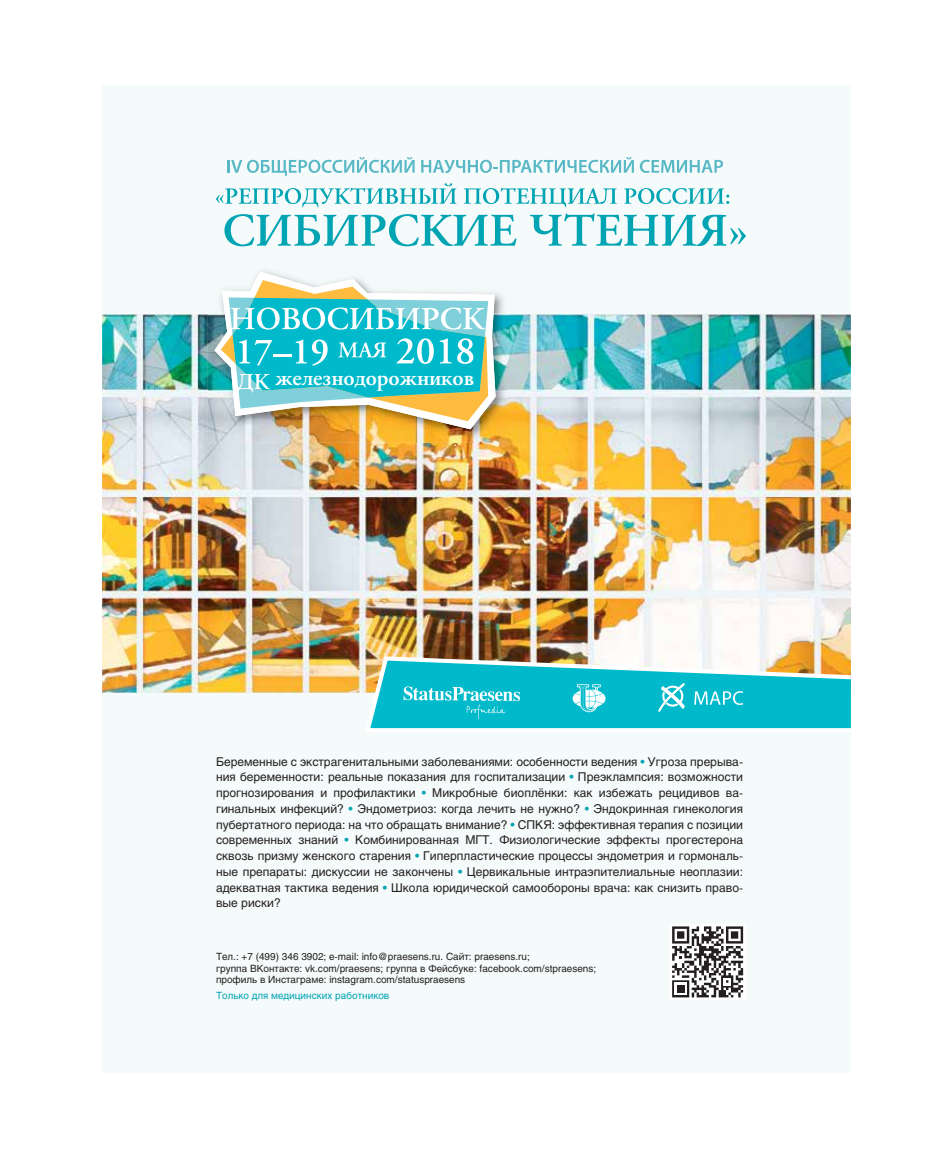
<style>
.page{position:relative;width:936px;height:1170px;background:#fff}
.page>*{position:absolute;margin:0;border:0;box-sizing:border-box;transform-origin:0 0}
.t1{font:600 22.8px "APC Garamond";color:#fff}
.t2{font:12px/15.8px "Helios";color:#231f20;text-align:justify}
.t3{font:9.9px/11.9px "Helios";color:#231f20}
.t4{font:9.9px "Helios";color:#00a4b2}
.s1{color:#00a4b2}
</style>
<div class="page">
<div style="left:102px;top:85px;width:748px;height:986px;background:#f5fafb"></div>
<img style="left:102px;top:313px;width:748px;height:380px">
<svg style="left:227px;top:157px;width:187px;height:19px"></svg>
<svg style="left:421px;top:157px;width:302px;height:16px"></svg>
<svg style="left:216px;top:183px;width:240px;height:24px"></svg>
<svg style="left:464px;top:188px;width:152px;height:19px"></svg>
<svg style="left:624px;top:188px;width:105px;height:16px"></svg>
<svg style="left:224px;top:214px;width:292px;height:32px"></svg>
<svg style="left:530px;top:213px;width:216px;height:33px"></svg>
<svg style="left:672px;top:926px;width:72px;height:72px"></svg>
<svg style="left:672px;top:926px;width:71px;height:71px"></svg>
<img style="left:208px;top:293px;width:301px;height:150px">
<img style="left:214px;top:271px;width:281px;height:158px">
<svg style="left:221px;top:280px;width:267px;height:141px"></svg>
<svg style="left:365px;top:656px;width:485px;height:73px"></svg>
<h1 class="t1" style="left:237px;top:363px;width:238px">ДК железнодорожников</h1>
<p class="t2" style="left:216px;top:753px;width:528px">Беременные с экстрагенитальными заболеваниями: особенности ведения <span class="s1">•</span> Угроза прерыва&shy;ния беременности: реальные показания для госпитализации <span class="s1">•</span> Преэклампсия: возможности прогнозирования и профилактики <span class="s1">•</span> Микробные биоплёнки: как избежать рецидивов ва&shy;гинальных инфекций? <span class="s1">•</span> Эндометриоз: когда лечить не нужно? <span class="s1">•</span> Эндокринная гинекология пубертатного периода: на что обращать внимание? <span class="s1">•</span> СПКЯ: эффективная терапия с позиции современных знаний <span class="s1">•</span> Комбинированная МГТ. Физиологические эффекты прогестерона сквозь призму женского старения <span class="s1">•</span> Гиперпластические процессы эндометрия и гормональ&shy;ные препараты: дискуссии не закончены <span class="s1">•</span> Цервикальные интраэпителиальные неоплазии: адекватная тактика ведения <span class="s1">•</span> Школа юридической самообороны врача: как снизить право&shy;вые риски?</p>
<p class="t3" style="left:216px;top:950px;width:382px">Тел.: +7 (499) 346 3902; e-mail: info@praesens.ru. Сайт: praesens.ru;<br>группа ВКонтакте: vk.com/praesens; группа в Фейсбуке: facebook.com/stpraesens; профиль в Инстаграме: instagram.com/statuspraesens</p>
<p class="t4" style="left:216px;top:989px;width:175px">Только для медицинских работников</p>
</div>
